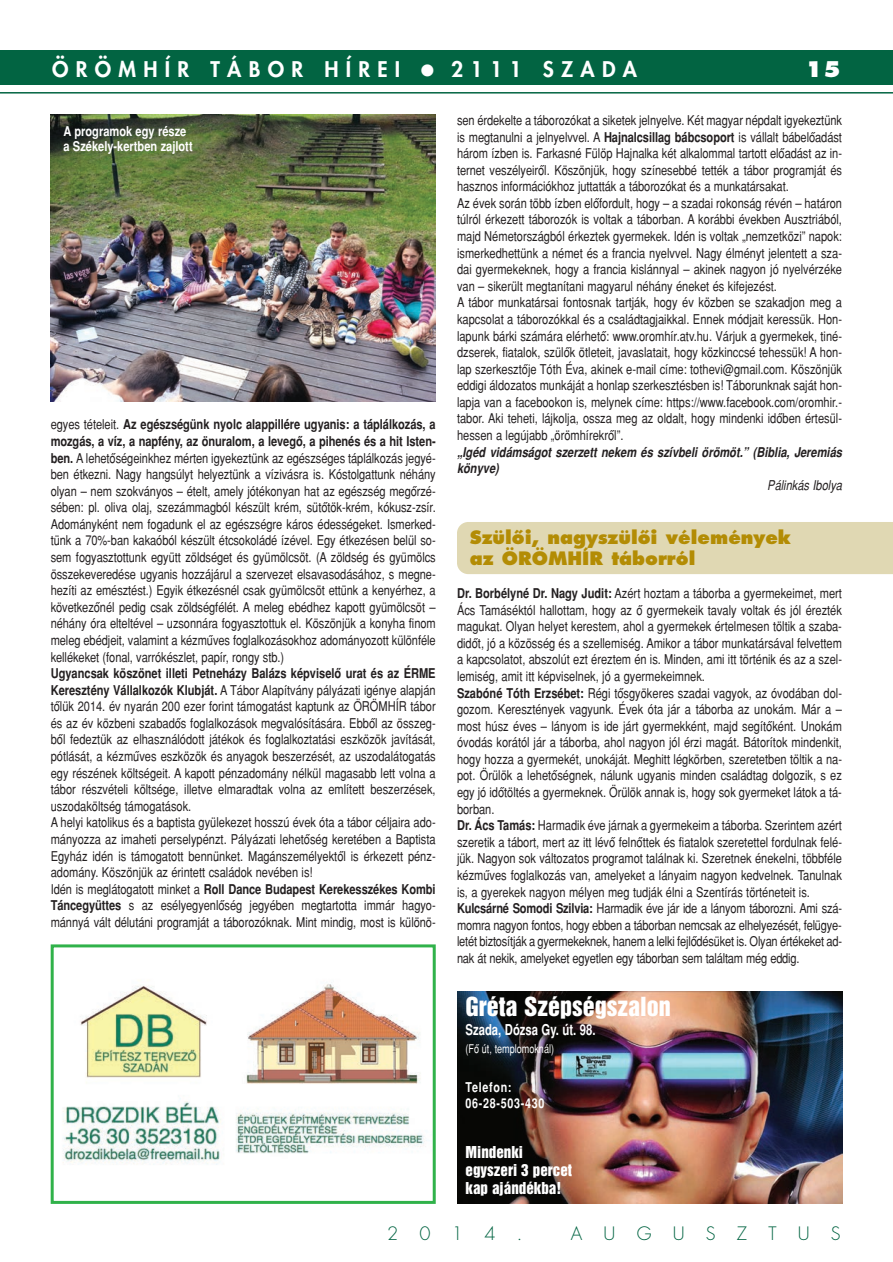
<style>
.page{position:relative;width:893px;height:1262px;background:#fff}
.page>*{position:absolute;margin:0;border:0;box-sizing:border-box;transform-origin:0 0}
.t1{font:24px "H Helvetica Inserat";color:#fff}
.t2{font:800 21px "H Futura";letter-spacing:.345em;color:#fff}
.t3{font:700 21px "H Futura Extra";color:#fff}
.t4{font:700 18px/21px "Futura AH Extra";color:#b38c04}
.t5{font:300 18px "H Futura";letter-spacing:1.18em;color:#026442}
.t6{font:15px/18px "H Helvetica Inserat";color:#fff}
.t7{font:700 15px "H Helvetica Narrow";color:#fff;scale:.92 1}
.t8{font:13.5px/16.6px "H Helvetica Narrow";color:#231f20}
.t9{font:13.5px/16.6px "H Helvetica Narrow Bold Obliq";color:#231f20}
.t10{font:700 13.5px/15px "H Helvetica Narrow";color:#fff}
.t11{font:700 13.5px/16.5px "H Helvetica Narrow";letter-spacing:.055em;color:#fff}
.t12{font:italic 13.5px "H Helvetica Narrow";color:#231f20}
.t13{font:12px "H Helvetica Narrow";color:#fff;scale:.92 1}
.s1{font-weight:700}
</style>
<div class="page">
<div style="left:457px;top:522px;width:435px;height:52px;background:#e0d8b3"></div>
<div style="left:0;top:50px;width:892px;height:34px;background:#026442"></div>
<hr style="left:0;top:92px;width:892px;height:2px;background:#026442">
<img style="left:63px;top:984px;width:362px;height:181px">
<div style="left:51px;top:944px;width:384px;height:259px;border:3px solid #30b24a"></div>
<img style="left:457px;top:991px;width:385px;height:212px">
<img style="left:51px;top:114px;width:384px;height:288px">
<h2 class="t2" style="left:52px;top:59px;width:349px">ÖRÖMHÍR TÁBOR HÍREI</h2>
<h2 class="t2" style="left:451px;top:59px;width:187px">2111 SZADA</h2>
<h2 class="t3" style="left:805px;top:60px;width:36px">15</h2>
<p class="t10" style="left:63px;top:125px;width:131px">A programok egy része a Székely-kertben zajlott</p>
<p class="t8" style="left:51px;top:417px;width:386px;text-align:justify">egyes tételeit. <span class="s1">Az egészségünk nyolc alappillére ugyanis: a táplálkozás, a mozgás, a víz, a napfény, az önuralom, a levegô, a pihenés és a hit Isten&shy;ben.</span> A lehetôségeinkhez mérten igyekeztünk az egészséges táplálkozás jegyé&shy;ben étkezni. Nagy hangsúlyt helyeztünk a vízivásra is. Kóstolgattunk néhány olyan – nem szokványos – ételt, amely jótékonyan hat az egészség megôrzé&shy;sében: pl. oliva olaj, szezámmagból készült krém, sütôtök-krém, kókusz-zsír.<br>Adományként nem fogadunk el az egészségre káros édességeket. Ismerked&shy;tünk a 70%-ban kakaóból készült étcsokoládé ízével. Egy étkezésen belül so&shy;sem fogyasztottunk együtt zöldséget és gyümölcsöt. (A zöldség és gyümölcs összekeveredése ugyanis hozzájárul a szervezet elsavasodásához, s megne&shy;hezíti az emésztést.) Egyik étkezésnél csak gyümölcsöt ettünk a kenyérhez, a következônél pedig csak zöldségfélét. A meleg ebédhez kapott gyümölcsöt – néhány óra elteltével – uzsonnára fogyasztottuk el. Köszönjük a konyha finom meleg ebédjeit, valamint a kézmûves foglalkozásokhoz adományozott különféle kellékeket (fonal, varrókészlet, papír, rongy stb.)</p>
<p class="t8" style="left:51px;top:666px;width:386px"><span class="s1">Ugyancsak köszönet illeti Petneházy Balázs képviselô urat és az ÉRME Keresztény Vállalkozók Klubját.</span> A Tábor Alapítvány pályázati igénye alapján tôlük 2014. év nyarán 200 ezer forint támogatást kaptunk az ÖRÖMHÍR tábor és az év közbeni szabadôs foglalkozások megvalósítására. Ebbôl az összeg&shy;bôl fedeztük az elhasználódott játékok és foglalkoztatási eszközök javítását, pótlását, a kézmûves eszközök és anyagok beszerzését, az uszodalátogatás egy részének költségeit. A kapott pénzadomány nélkül magasabb lett volna a tábor részvételi költsége, illetve elmaradtak volna az említett beszerzések, uszodaköltség támogatások.<br>A helyi katolikus és a baptista gyülekezet hosszú évek óta a tábor céljaira ado&shy;mányozza az imaheti perselypénzt. Pályázati lehetôség keretében a Baptista Egyház idén is támogatott bennünket. Magánszemélyektôl is érkezett pénz&shy;adomány. Köszönjük az érintett családok nevében is!<br>Idén is meglátogatott minket a <span class="s1">Roll Dance Budapest Kerekesszékes Kombi Táncegyüttes</span> s az esélyegyenlôség jegyében megtartotta immár hagyo&shy;mánnyá vált délutáni programját a táborozóknak. Mint mindig, most is különö-</p>
<p class="t8" style="left:457px;top:113px;width:386px">sen érdekelte a táborozókat a siketek jelnyelve. Két magyar népdalt igyekeztünk is megtanulni a jelnyelvvel. A <span class="s1">Hajnalcsillag bábcsoport</span> is vállalt bábelôadást három ízben is. Farkasné Fülöp Hajnalka két alkalommal tartott elôadást az in&shy;ternet veszélyeirôl. Köszönjük, hogy színesebbé tették a tábor programját és hasznos információkhoz juttatták a táborozókat és a munkatársakat.<br>Az évek során több ízben elôfordult, hogy – a szadai rokonság révén – határon túlról érkezett táborozók is voltak a táborban. A korábbi években Ausztriából, majd Németországból érkeztek gyermekek. Idén is voltak „nemzetközi” napok: ismerkedhettünk a német és a francia nyelvvel. Nagy élményt jelentett a sza&shy;dai gyermekeknek, hogy a francia kislánnyal – akinek nagyon jó nyelvérzéke van – sikerült megtanítani magyarul néhány éneket és kifejezést.<br>A tábor munkatársai fontosnak tartják, hogy év közben se szakadjon meg a kapcsolat a táborozókkal és a családtagjaikkal. Ennek módjait keressük. Hon&shy;lapunk bárki számára elérhetô: www.oromhír.atv.hu. Várjuk a gyermekek, tiné&shy;dzserek, fiatalok, szülôk ötleteit, javaslatait, hogy közkinccsé tehessük! A hon&shy;lap szerkesztôje Tóth Éva, akinek e-mail címe: tothevi@gmail.com. Köszönjük eddigi áldozatos munkáját a honlap szerkesztésben is! Táborunknak saját hon&shy;lapja van a facebookon is, melynek címe: https://www.facebook.com/oromhir.- tabor. Aki teheti, lájkolja, ossza meg az oldalt, hogy mindenki idôben értesül&shy;hessen a legújabb „örömhírekrôl”.</p>
<p class="t9" style="left:457px;top:445px;width:386px">„Igéd vidámságot szerzett nekem és szívbeli örömöt.” (Biblia, Jeremiás könyve)</p>
<p class="t12" style="left:767px;top:480px;width:76px">Pálinkás Ibolya</p>
<h3 class="t4" style="left:469px;top:528px;width:323px">Szülôi, nagyszülôi vélemények az ÖRÖMHÍR táborról</h3>
<p class="t8" style="left:457px;top:586px;width:386px"><span class="s1">Dr. Borbélyné Dr. Nagy Judit:</span> Azért hoztam a táborba a gyermekeimet, mert Ács Tamáséktól hallottam, hogy az ô gyermekeik tavaly voltak és jól érezték magukat. Olyan helyet kerestem, ahol a gyermekek értelmesen töltik a szaba&shy;didôt, jó a közösség és a szellemiség. Amikor a tábor munkatársával felvettem a kapcsolatot, abszolút ezt éreztem én is. Minden, ami itt történik és az a szel&shy;lemiség, amit itt képviselnek, jó a gyermekeimnek.<br><span class="s1">Szabóné Tóth Erzsébet:</span> Régi tôsgyökeres szadai vagyok, az óvodában dol&shy;gozom. Keresztények vagyunk. Évek óta jár a táborba az unokám. Már a – most húsz éves – lányom is ide járt gyermekként, majd segítôként. Unokám óvodás korától jár a táborba, ahol nagyon jól érzi magát. Bátorítok mindenkit, hogy hozza a gyermekét, unokáját. Meghitt légkörben, szeretetben töltik a na&shy;pot. Örülök a lehetôségnek, nálunk ugyanis minden családtag dolgozik, s ez egy jó idôtöltés a gyermeknek. Örülök annak is, hogy sok gyermeket látok a tá&shy;borban.<br><span class="s1">Dr. Ács Tamás:</span> Harmadik éve járnak a gyermekeim a táborba. Szerintem azért szeretik a tábort, mert az itt lévô felnôttek és fiatalok szeretettel fordulnak felé&shy;jük. Nagyon sok változatos programot találnak ki. Szeretnek énekelni, többféle kézmûves foglalkozás van, amelyeket a lányaim nagyon kedvelnek. Tanulnak is, a gyerekek nagyon mélyen meg tudják élni a Szentírás történeteit is.<br><span class="s1">Kulcsárné Somodi Szilvia:</span> Harmadik éve jár ide a lányom táborozni. Ami szá&shy;momra nagyon fontos, hogy ebben a táborban nemcsak az elhelyezését, felügye&shy;letét biztosítják a gyermekeknek, hanem a lelki fejlôdésüket is. Olyan értékeket ad&shy;nak át nekik, amelyeket egyetlen egy táborban sem találtam még eddig.</p>
<h1 class="t1" style="left:465px;top:996px;width:207px">Gréta Szépségszalon</h1>
<p class="t7" style="left:465px;top:1023px;width:143px">Szada, Dózsa Gy. út. 98.</p>
<p class="t13" style="left:465px;top:1043px;width:98px">(Fô út, templomoknál)</p>
<p class="t11" style="left:465px;top:1079px;width:81px">Telefon:<br>06-28-503-430</p>
<p class="t6" style="left:465px;top:1143px;width:108px">Mindenki egyszeri 3 percet kap ajándékba!</p>
<h3 class="t5" style="left:387px;top:1224px;width:137px">2014.</h3>
<h3 class="t5" style="left:571px;top:1224px;width:271px">AUGUSZTUS</h3>
</div>
